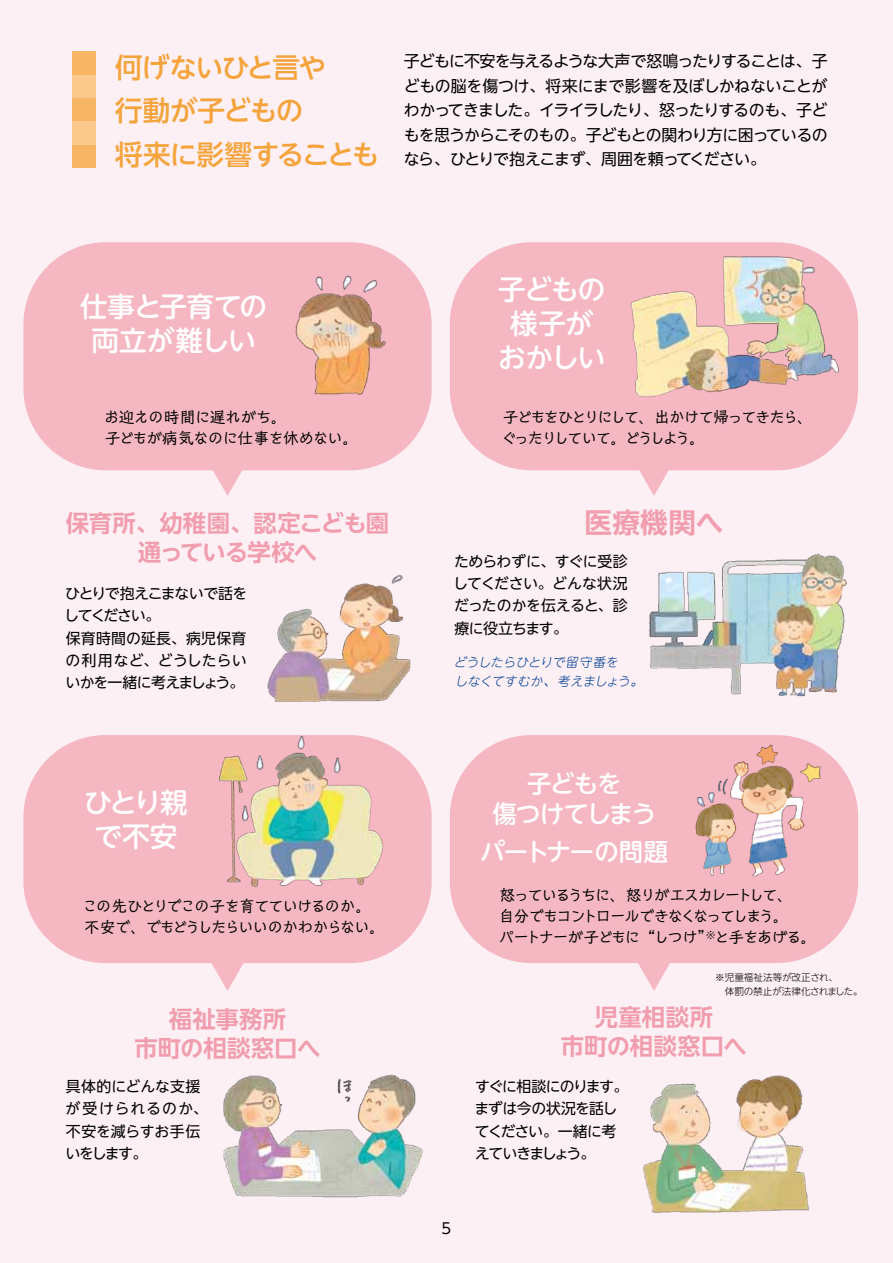
<style>
.page{position:relative;width:893px;height:1263px;background:#fdf0f4}
.page>*{position:absolute;margin:0;border:0;box-sizing:border-box;transform-origin:0 0}
.t1{font:500 27.6px/34px "UD Shin M Go Pro";letter-spacing:-.03em;color:#fff;text-align:center}
.t2{font:500 27.6px/43.7px "UD Shin Go NT Pro";letter-spacing:-.045em;color:#f5a33b}
.t3{font:700 27.6px "UD Shin Go NT Pro De";letter-spacing:.005em;color:#f19dae}
.t4{font:500 24.45px/29.7px "UD Shin M Go Pro";letter-spacing:-.045em;color:#fff;text-align:center}
.t5{font:700 23.4px/28.7px "UD Shin Go NT Pro De";letter-spacing:-.01em;color:#f19dae;text-align:center}
.t6{font:700 23.4px/28.7px "UD Shin Go NT Pro De";letter-spacing:-.035em;color:#f19dae;text-align:center}
.t7{font:15.9px/24.5px "UD Shin Go NT Pro";letter-spacing:-.055em;color:#000;text-align:justify}
.t8{font:15.9px/21.3px "Talking Std";letter-spacing:-.13em;color:#000}
.t9{font:15.9px/21.3px "Talking Std";letter-spacing:-.11em;color:#000}
.t10{font:15.9px/21.3px "Talking Std";letter-spacing:-.14em;color:#000}
.t11{font:15.9px/21.3px "Talking Std";letter-spacing:-.06em;color:#000}
.t12{font:14.85px/22.4px "UD Shin Go NT Pro";letter-spacing:-.035em;color:#000;text-align:justify}
.t13{font:14.85px/22.4px "UD Shin Go NT Pro";letter-spacing:-.065em;color:#000}
.t14{font:14.85px/22.4px "UD Shin Go NT Pro";letter-spacing:.005em;color:#000}
.t15{font:italic 300 12.6px/19.2px "UD Shin M Go Pro";color:#003f98}
.t16{font:300 9.6px/13.8px "UD Shin Go NT Pro";color:#000}
</style>
<div class="page">
<div style="left:450px;top:242px;width:408px;height:228px;background:#f5b8c3;border-radius:81px"></div>
<svg style="left:628px;top:470px;width:51px;height:26px"></svg>
<div style="left:23px;top:735px;width:409px;height:228px;background:#f5b8c3;border-radius:82px"></div>
<svg style="left:211px;top:963px;width:33px;height:28px"></svg>
<div style="left:450px;top:735px;width:408px;height:228px;background:#f5b8c3;border-radius:81px"></div>
<svg style="left:638px;top:963px;width:32px;height:28px"></svg>
<div style="left:23px;top:242px;width:409px;height:228px;background:#f5b8c3;border-radius:82px"></div>
<svg style="left:202px;top:470px;width:51px;height:26px"></svg>
<img style="left:643px;top:1075px;width:166px;height:138px">
<img style="left:695px;top:740px;width:136px;height:137px">
<img style="left:223px;top:1074px;width:200px;height:124px">
<img style="left:219px;top:735px;width:165px;height:152px">
<img style="left:649px;top:553px;width:198px;height:144px">
<img style="left:630px;top:246px;width:228px;height:151px">
<img style="left:267px;top:574px;width:144px;height:128px">
<img style="left:295px;top:275px;width:91px;height:120px">
<div style="left:72px;top:145px;width:23px;height:23px;background:#f7b663"></div>
<div style="left:72px;top:121px;width:23px;height:24px;background:#fac98b"></div>
<div style="left:72px;top:98px;width:23px;height:23px;background:#f7b663"></div>
<div style="left:72px;top:74px;width:23px;height:24px;background:#fac98b"></div>
<div style="left:72px;top:51px;width:23px;height:23px;background:#f7b663"></div>
<h1 class="t2" style="left:115px;top:45px;width:266px">何げないひと言や<br>行動が子どもの<br>将来に影響することも</h1>
<p class="t7" style="left:404px;top:49px;width:425px">子どもに不安を与えるような大声で怒鳴ったりすることは、子どもの脳を傷つけ、将来にまで影響を及ぼしかねないことがわかってきました。イライラしたり、怒ったりするのも、子どもを思うからこそのもの。子どもとの関わり方に困っているのなら、ひとりで抱えこまず、周囲を頼ってください。</p>
<h1 class="t1" style="left:80px;top:288px;width:188px">仕事と子育ての両立が難しい</h1>
<p class="t11" style="left:104px;top:405px;width:256px">お迎えの時間に遅れがち。<br>子どもが病気なのに仕事を休めない。</p>
<h3 class="t6" style="left:66px;top:508px;width:325px">保育所、幼稚園、認定こども園通っている学校へ</h3>
<p class="t12" style="left:64px;top:582px;width:185px;text-align:left">ひとりで抱えこまないで話をしてください。<br>保育時間の延長、病児保育の利用など、どうしたらいいかを一緒に考えましょう。</p>
<h1 class="t1" style="left:84px;top:784px;width:105px">ひとり親で不安</h1>
<h1 class="t1" style="left:498px;top:271px;width:109px">子どもの様子がおかしい</h1>
<p class="t10" style="left:501px;top:405px;width:314px">子どもをひとりにして、出かけて帰ってきたら、ぐったりしていて。どうしよう。</p>
<h1 class="t3" style="left:585px;top:500px;width:140px">医療機関へ</h1>
<p class="t12" style="left:453px;top:549px;width:176px">ためらわずに、すぐに受診してください。どんな状況だったのかを伝えると、診療に役立ちます。</p>
<p class="t15" style="left:454px;top:652px;width:194px">どうしたらひとりで留守番を<br>しなくてすむか、考えましょう。</p>
<h2 class="t4" style="left:492px;top:768px;width:165px">子どもを<br>傷つけてしまう</h2>
<h2 class="t4" style="left:480px;top:836px;width:189px">パートナーの問題</h2>
<p class="t9" style="left:82px;top:894px;width:305px">この先ひとりでこの子を育てていけるのか。不安で、でもどうしたらいいのかわからない。</p>
<p class="t8" style="left:498px;top:883px;width:320px">怒っているうちに、怒りがエスカレートして、<br>自分でもコントロールできなくなってしまう。<br>パートナーが子どもに“しつけ”<sup>※</sup>と手をあげる。</p>
<p class="t16" style="left:715px;top:970px;width:149px">※児童福祉法等が改正され、<br>　体罰の禁止が法律化されました。</p>
<h3 class="t5" style="left:135px;top:1004px;width:187px">福祉事務所<br>市町の相談窓口へ</h3>
<h3 class="t5" style="left:561px;top:1002px;width:187px">児童相談所<br>市町の相談窓口へ</h3>
<p class="t14" style="left:65px;top:1075px;width:144px">具体的にどんな支援が受けられるのか、不安を減らすお手伝いをします。</p>
<p class="t12" style="left:442px;top:1216px;width:11px">5</p>
<p class="t13" style="left:474px;top:1075px;width:155px">すぐに相談にのります。まずは今の状況を話してください。一緒に考えていきましょう。</p>
</div>
